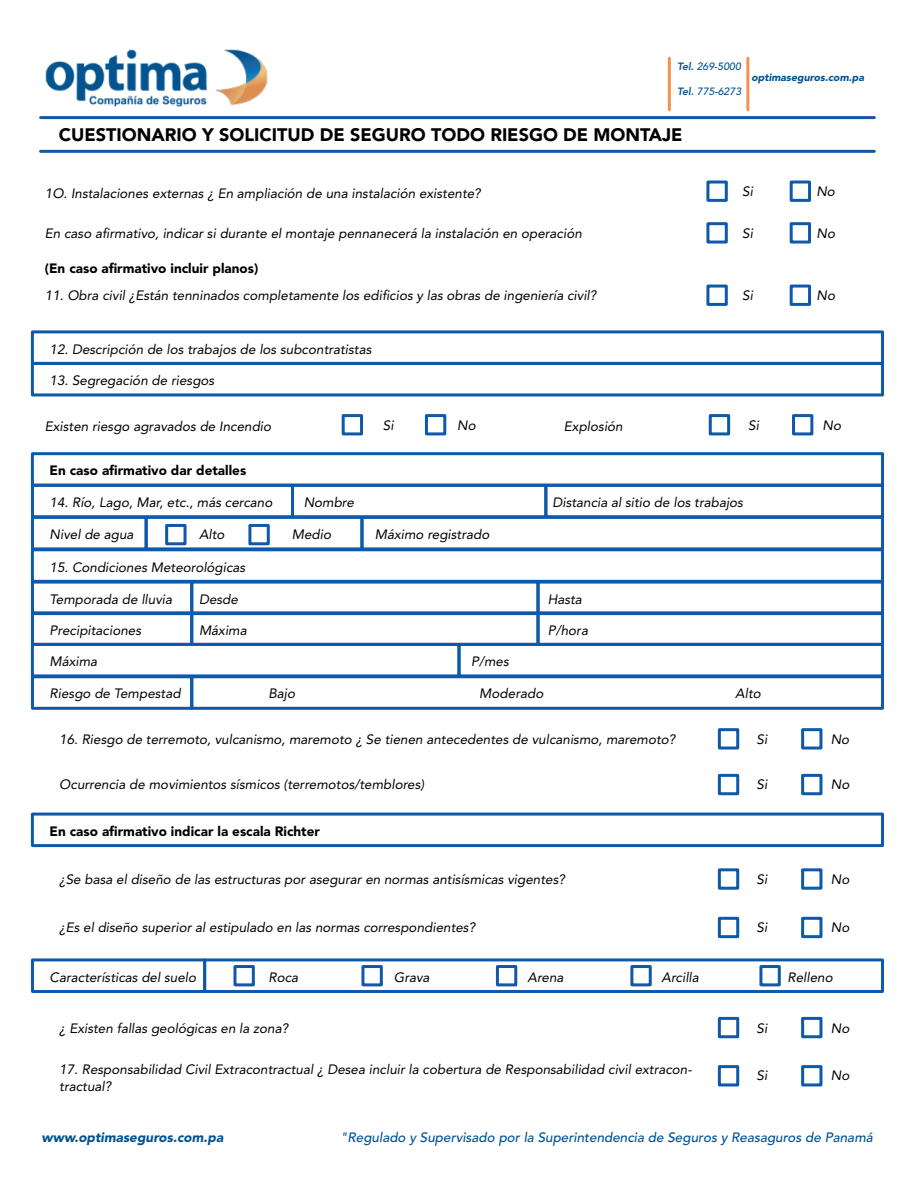
<style>
.page{position:relative;width:918px;height:1188px;background:#fff}
.page>*{position:absolute;margin:0;border:0;box-sizing:border-box;transform-origin:0 0}
.t1{font:900 18px "Avenir LT Std";color:#000001}
.t2{font:italic 13.5px/16.2px "Avenir LT Std";color:#000001}
.t3{font:900 13.5px "Avenir LT Std";color:#000001}
.t4{font:italic 500 13.5px "Avenir LT Std";color:#015293}
.t5{font:italic 900 13.5px "Avenir LT Std";color:#015293}
.t6{font:italic 500 10.5px "Avenir LT Std";color:#015293}
.t7{font:italic 900 10.5px "Avenir LT Std";color:#015293}
.s1{font-weight:800}
</style>
<div class="page">
<div style="left:31px;top:330px;width:853px;height:35px;border:3px solid #0e59a9"></div>
<div style="left:31px;top:362px;width:853px;height:34px;border:3px solid #0e59a9"></div>
<div style="left:31px;top:452px;width:853px;height:35px;border:3px solid #0e59a9"></div>
<div style="left:31px;top:813px;width:853px;height:34px;border:3px solid #0e59a9"></div>
<div style="left:31px;top:548px;width:853px;height:35px;border:3px solid #0e59a9"></div>
<div style="left:31px;top:484px;width:263px;height:34px;border:3px solid #0e59a9"></div>
<div style="left:291px;top:484px;width:256px;height:34px;border:3px solid #0e59a9"></div>
<div style="left:544px;top:484px;width:340px;height:34px;border:3px solid #0e59a9"></div>
<div style="left:31px;top:516px;width:117px;height:34px;border:3px solid #0e59a9"></div>
<div style="left:145px;top:516px;width:218px;height:34px;border:3px solid #0e59a9"></div>
<div style="left:360px;top:516px;width:524px;height:34px;border:3px solid #0e59a9"></div>
<div style="left:31px;top:675px;width:162px;height:35px;border:3px solid #0e59a9"></div>
<div style="left:190px;top:675px;width:694px;height:35px;border:3px solid #0e59a9"></div>
<div style="left:31px;top:958px;width:175px;height:35px;border:3px solid #0e59a9"></div>
<div style="left:203px;top:958px;width:681px;height:35px;border:3px solid #0e59a9"></div>
<div style="left:31px;top:581px;width:162px;height:34px;border:3px solid #0e59a9"></div>
<div style="left:190px;top:581px;width:350px;height:34px;border:3px solid #0e59a9"></div>
<div style="left:537px;top:581px;width:347px;height:34px;border:3px solid #0e59a9"></div>
<div style="left:31px;top:611px;width:162px;height:35px;border:3px solid #0e59a9"></div>
<div style="left:190px;top:611px;width:350px;height:35px;border:3px solid #0e59a9"></div>
<div style="left:537px;top:611px;width:347px;height:35px;border:3px solid #0e59a9"></div>
<div style="left:31px;top:643px;width:429px;height:34px;border:3px solid #0e59a9"></div>
<div style="left:458px;top:643px;width:426px;height:34px;border:3px solid #0e59a9"></div>
<hr style="left:41px;top:116px;width:833px;height:3px;background:#0e59a9">
<hr style="left:41px;top:150px;width:833px;height:3px;background:#0e59a9">
<hr style="left:668px;top:58px;width:3px;height:52px;background:#f69151">
<hr style="left:746px;top:58px;width:3px;height:52px;background:#f69151">
<div style="left:706px;top:181px;width:22px;height:21px;border:3px solid #0e59a9"></div>
<div style="left:790px;top:181px;width:21px;height:21px;border:3px solid #0e59a9"></div>
<div style="left:706px;top:222px;width:22px;height:22px;border:3px solid #0e59a9"></div>
<div style="left:790px;top:222px;width:21px;height:22px;border:3px solid #0e59a9"></div>
<div style="left:706px;top:285px;width:22px;height:21px;border:3px solid #0e59a9"></div>
<div style="left:790px;top:285px;width:21px;height:21px;border:3px solid #0e59a9"></div>
<div style="left:342px;top:414px;width:21px;height:21px;border:3px solid #0e59a9"></div>
<div style="left:425px;top:414px;width:21px;height:21px;border:3px solid #0e59a9"></div>
<div style="left:165px;top:524px;width:22px;height:21px;border:3px solid #0e59a9"></div>
<div style="left:248px;top:524px;width:22px;height:21px;border:3px solid #0e59a9"></div>
<div style="left:718px;top:728px;width:21px;height:22px;border:3px solid #0e59a9"></div>
<div style="left:801px;top:728px;width:21px;height:22px;border:3px solid #0e59a9"></div>
<div style="left:718px;top:774px;width:21px;height:21px;border:3px solid #0e59a9"></div>
<div style="left:801px;top:774px;width:21px;height:21px;border:3px solid #0e59a9"></div>
<div style="left:718px;top:868px;width:21px;height:22px;border:3px solid #0e59a9"></div>
<div style="left:801px;top:868px;width:21px;height:22px;border:3px solid #0e59a9"></div>
<div style="left:718px;top:917px;width:21px;height:21px;border:3px solid #0e59a9"></div>
<div style="left:801px;top:917px;width:21px;height:21px;border:3px solid #0e59a9"></div>
<div style="left:718px;top:1017px;width:21px;height:21px;border:3px solid #0e59a9"></div>
<div style="left:233px;top:965px;width:22px;height:21px;border:3px solid #0e59a9"></div>
<div style="left:361px;top:965px;width:22px;height:21px;border:3px solid #0e59a9"></div>
<div style="left:496px;top:965px;width:21px;height:21px;border:3px solid #0e59a9"></div>
<div style="left:630px;top:965px;width:22px;height:21px;border:3px solid #0e59a9"></div>
<div style="left:759px;top:965px;width:22px;height:21px;border:3px solid #0e59a9"></div>
<div style="left:801px;top:1017px;width:21px;height:21px;border:3px solid #0e59a9"></div>
<div style="left:718px;top:1065px;width:21px;height:21px;border:3px solid #0e59a9"></div>
<div style="left:801px;top:1065px;width:21px;height:21px;border:3px solid #0e59a9"></div>
<div style="left:709px;top:414px;width:21px;height:21px;border:3px solid #0e59a9"></div>
<div style="left:792px;top:414px;width:21px;height:21px;border:3px solid #0e59a9"></div>
<img style="left:45px;top:49px;width:222px;height:58px">
<p class="t6" style="left:677px;top:60px;width:65px"><span class="s1">Tel.</span> 269-5000</p>
<p class="t6" style="left:677px;top:85px;width:66px"><span class="s1">Tel.</span> 775-6273</p>
<p class="t7" style="left:751px;top:71px;width:114px">optimaseguros.com.pa</p>
<h1 class="t1" style="left:59px;top:124px;width:625px">CUESTIONARIO Y SOLICITUD DE SEGURO TODO RIESGO DE MONTAJE</h1>
<p class="t2" style="left:45px;top:185px;width:437px">1O. Instalaciones externas ¿ En ampliación de una instalación existente?</p>
<p class="t2" style="left:742px;top:184px;width:12px">Si</p>
<p class="t2" style="left:816px;top:184px;width:20px">No</p>
<p class="t2" style="left:45px;top:226px;width:539px">En caso afirmativo, indicar si durante el montaje pennanecerá la instalación en operación</p>
<p class="t2" style="left:742px;top:226px;width:12px">Si</p>
<p class="t2" style="left:817px;top:226px;width:20px">No</p>
<p class="t3" style="left:45px;top:260px;width:215px">(En caso afirmativo incluir planos)</p>
<p class="t2" style="left:45px;top:287px;width:553px">11. Obra civil ¿Están tenninados completamente los edificios y las obras de ingeniería civil?</p>
<p class="t2" style="left:742px;top:287px;width:12px">Si</p>
<p class="t2" style="left:817px;top:287px;width:20px">No</p>
<p class="t2" style="left:50px;top:341px;width:323px">12. Descripción de los trabajos de los subcontratistas</p>
<p class="t2" style="left:50px;top:373px;width:166px">13. Segregación de riesgos</p>
<p class="t2" style="left:45px;top:419px;width:228px">Existen riesgo agravados de Incendio</p>
<p class="t2" style="left:383px;top:417px;width:12px">Si</p>
<p class="t2" style="left:457px;top:417px;width:20px">No</p>
<p class="t2" style="left:564px;top:419px;width:60px">Explosión</p>
<p class="t2" style="left:748px;top:417px;width:12px">Si</p>
<p class="t2" style="left:823px;top:417px;width:20px">No</p>
<p class="t3" style="left:50px;top:463px;width:198px">En caso afirmativo dar detalles</p>
<p class="t2" style="left:50px;top:494px;width:224px">14. Río, Lago, Mar, etc., más cercano</p>
<p class="t2" style="left:304px;top:494px;width:52px">Nombre</p>
<p class="t2" style="left:552px;top:494px;width:192px">Distancia al sitio de los trabajos</p>
<p class="t2" style="left:50px;top:527px;width:86px">Nivel de agua</p>
<p class="t2" style="left:199px;top:527px;width:27px">Alto</p>
<p class="t2" style="left:292px;top:527px;width:41px">Medio</p>
<p class="t2" style="left:375px;top:527px;width:116px">Máximo registrado</p>
<p class="t2" style="left:50px;top:559px;width:197px">15. Condiciones Meteorológicas</p>
<p class="t2" style="left:50px;top:591px;width:124px">Temporada de lluvia</p>
<p class="t2" style="left:199px;top:591px;width:41px">Desde</p>
<p class="t2" style="left:548px;top:591px;width:36px">Hasta</p>
<p class="t2" style="left:50px;top:622px;width:93px">Precipitaciones</p>
<p class="t2" style="left:199px;top:622px;width:49px">Máxima</p>
<p class="t2" style="left:548px;top:622px;width:42px">P/hora</p>
<p class="t2" style="left:50px;top:654px;width:49px">Máxima</p>
<p class="t2" style="left:471px;top:654px;width:39px">P/mes</p>
<p class="t2" style="left:50px;top:686px;width:133px">Riesgo de Tempestad</p>
<p class="t2" style="left:268px;top:686px;width:28px">Bajo</p>
<p class="t2" style="left:479px;top:686px;width:66px">Moderado</p>
<p class="t2" style="left:735px;top:686px;width:27px">Alto</p>
<p class="t2" style="left:59px;top:731px;width:618px">16. Riesgo de terremoto, vulcanismo, maremoto ¿ Se tienen antecedentes de vulcanismo, maremoto?</p>
<p class="t2" style="left:757px;top:731px;width:12px">Si</p>
<p class="t2" style="left:831px;top:731px;width:20px">No</p>
<p class="t2" style="left:59px;top:776px;width:366px">Ocurrencia de movimientos sísmicos (terremotos/temblores)</p>
<p class="t2" style="left:757px;top:776px;width:12px">Si</p>
<p class="t2" style="left:831px;top:776px;width:20px">No</p>
<p class="t3" style="left:50px;top:823px;width:272px">En caso afirmativo indicar la escala Richter</p>
<p class="t2" style="left:59px;top:871px;width:507px">¿Se basa el diseño de las estructuras por asegurar en normas antisísmicas vigentes?</p>
<p class="t2" style="left:757px;top:871px;width:12px">Si</p>
<p class="t2" style="left:831px;top:871px;width:20px">No</p>
<p class="t2" style="left:59px;top:919px;width:417px">¿Es el diseño superior al estipulado en las normas correspondientes?</p>
<p class="t2" style="left:757px;top:919px;width:12px">Si</p>
<p class="t2" style="left:831px;top:919px;width:20px">No</p>
<p class="t2" style="left:50px;top:969px;width:148px">Características del suelo</p>
<p class="t2" style="left:268px;top:969px;width:31px">Roca</p>
<p class="t2" style="left:394px;top:969px;width:37px">Grava</p>
<p class="t2" style="left:528px;top:969px;width:38px">Arena</p>
<p class="t2" style="left:662px;top:969px;width:39px">Arcilla</p>
<p class="t2" style="left:788px;top:969px;width:47px">Relleno</p>
<p class="t2" style="left:59px;top:1020px;width:231px">¿ Existen fallas geológicas en la zona?</p>
<p class="t2" style="left:757px;top:1020px;width:12px">Si</p>
<p class="t2" style="left:831px;top:1020px;width:20px">No</p>
<p class="t2" style="left:59px;top:1062px;width:634px">17. Responsabilidad Civil Extracontractual ¿ Desea incluir la cobertura de Responsabilidad civil extracon&shy;tractual?</p>
<p class="t2" style="left:757px;top:1068px;width:12px">Si</p>
<p class="t2" style="left:831px;top:1068px;width:20px">No</p>
<p class="t5" style="left:42px;top:1129px;width:183px">www.optimaseguros.com.pa</p>
<p class="t4" style="left:341px;top:1130px;width:534px">"Regulado y Supervisado por la Superintendencia de Seguros y Reasaguros de Panamá</p>
</div>
